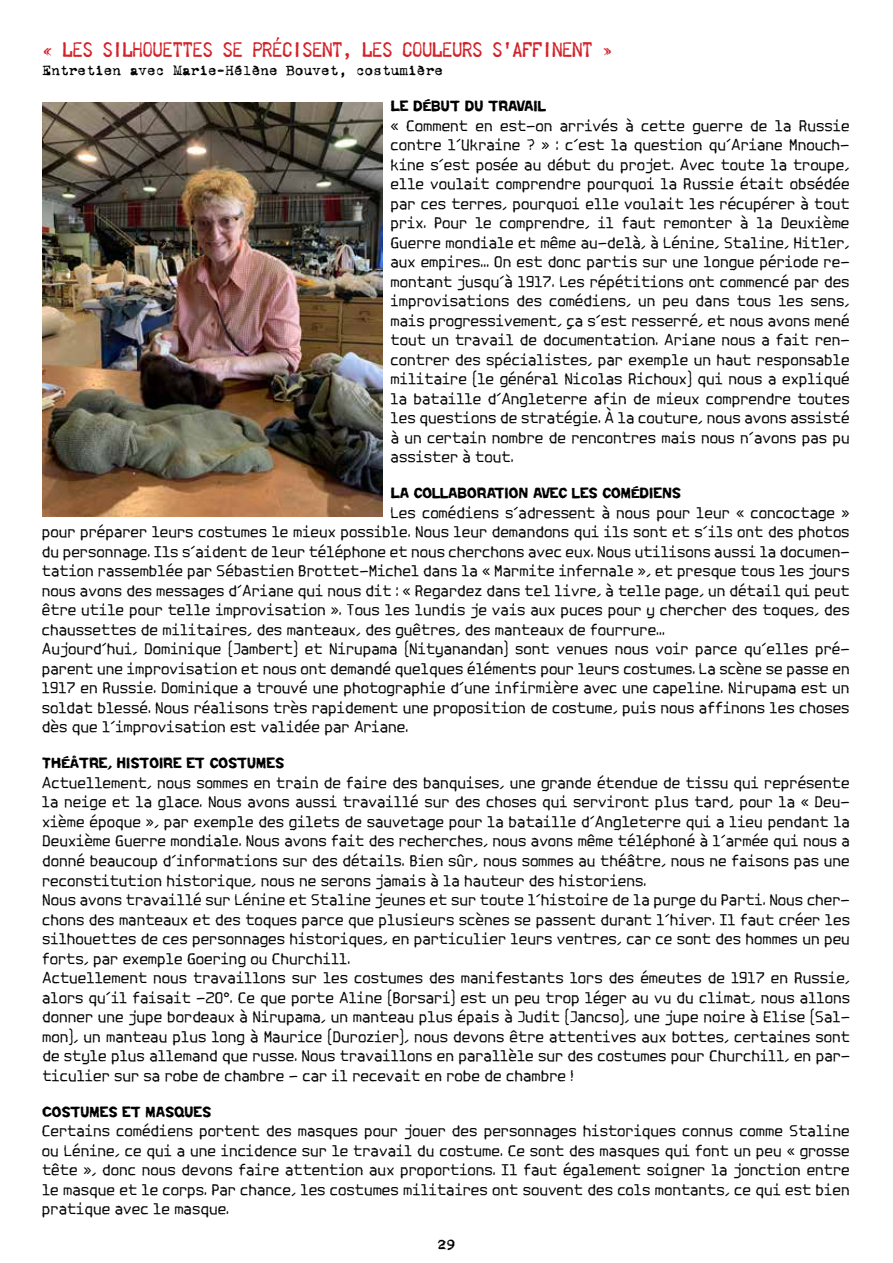
<style>
.page{position:relative;width:893px;height:1263px;background:#fff}
.page>*{position:absolute;margin:0;border:0;box-sizing:border-box;transform-origin:0 0}
.t1{font:18px "Telegraphem";letter-spacing:-.03em;color:#d2232a}
.t2{font:15px/19.5px "Spotlight Typewriter NC";letter-spacing:-.01em;color:#000;text-align:justify}
.t3{font:15px "VT Corona";letter-spacing:-.02em;color:#000}
.t4{font:13.5px "Repent";letter-spacing:-.02em;color:#000}
</style>
<div class="page">
<img style="left:43px;top:102px;width:340px;height:415px">
<p class="t1" style="left:43px;top:37px;width:571px">« LES SILHOUETTES SE PRÉCISENT, LES COULEURS S’AFFINENT »</p>
<p class="t3" style="left:43px;top:63px;width:402px">Entretien avec Marie-Hélène Bouvet, costumière</p>
<p class="t4" style="left:391px;top:99px;width:156px">LE DÉBUT DU TRAVAIL</p>
<p class="t2" style="left:391px;top:115px;width:461px">« Comment en est-on arrivés à cette guerre de la Russie contre l’Ukraine ? » : c’est la question qu’Ariane Mnouch&shy;kine s’est posée au début du projet. Avec toute la troupe, elle voulait comprendre pourquoi la Russie était obsédée par ces terres, pourquoi elle voulait les récupérer à tout prix. Pour le comprendre, il faut remonter à la Deuxième Guerre mondiale et même au-delà, à Lénine, Staline, Hitler, aux empires… On est donc partis sur une longue période re&shy;montant jusqu’à 1917. Les répétitions ont commencé par des improvisations des comédiens, un peu dans tous les sens, mais progressivement, ça s’est resserré, et nous avons mené tout un travail de documentation. Ariane nous a fait ren&shy;contrer des spécialistes, par exemple un haut responsable militaire (le général Nicolas Richoux) qui nous a expliqué la bataille d’Angleterre afin de mieux comprendre toutes les questions de stratégie. À la couture, nous avons assisté à un certain nombre de rencontres mais nous n’avons pas pu assister à tout.</p>
<p class="t4" style="left:391px;top:486px;width:291px">LA COLLABORATION AVEC LES COMÉDIENS</p>
<p class="t2" style="left:42px;top:502px;width:809px;text-align:left;text-indent:349px">Les comédiens s’adressent à nous pour leur « concoctage » pour préparer leurs costumes le mieux possible. Nous leur demandons qui ils sont et s’ils ont des photos du personnage. Ils s’aident de leur téléphone et nous cherchons avec eux. Nous utilisons aussi la documen&shy;tation rassemblée par Sébastien Brottet-Michel dans la « Marmite infernale », et presque tous les jours nous avons des messages d’Ariane qui nous dit : « Regardez dans tel livre, à telle page, un détail qui peut être utile pour telle improvisation ». Tous les lundis je vais aux puces pour y chercher des toques, des chaussettes de militaires, des manteaux, des guêtres, des manteaux de fourrure…<br>Aujourd’hui, Dominique (Jambert) et Nirupama (Nityanandan) sont venues nous voir parce qu’elles pré&shy;parent une improvisation et nous ont demandé quelques éléments pour leurs costumes. La scène se passe en 1917 en Russie. Dominique a trouvé une photographie d’une infirmière avec une capeline. Nirupama est un soldat blessé. Nous réalisons très rapidement une proposition de costume, puis nous affinons les choses dès que l’improvisation est validée par Ariane.</p>
<p class="t4" style="left:43px;top:756px;width:243px">THÉÂTRE, HISTOIRE ET COSTUMES</p>
<p class="t2" style="left:43px;top:772px;width:810px;text-align:left">Actuellement, nous sommes en train de faire des banquises, une grande étendue de tissu qui représente la neige et la glace. Nous avons aussi travaillé sur des choses qui serviront plus tard, pour la « Deu&shy;xième époque », par exemple des gilets de sauvetage pour la bataille d’Angleterre qui a lieu pendant la Deuxième Guerre mondiale. Nous avons fait des recherches, nous avons même téléphoné à l’armée qui nous a donné beaucoup d’informations sur des détails. Bien sûr, nous sommes au théâtre, nous ne faisons pas une reconstitution historique, nous ne serons jamais à la hauteur des historiens.<br>Nous avons travaillé sur Lénine et Staline jeunes et sur toute l’histoire de la purge du Parti. Nous cher&shy;chons des manteaux et des toques parce que plusieurs scènes se passent durant l’hiver. Il faut créer les silhouettes de ces personnages historiques, en particulier leurs ventres, car ce sont des hommes un peu forts, par exemple Goering ou Churchill.<br>Actuellement nous travaillons sur les costumes des manifestants lors des émeutes de 1917 en Russie, alors qu’il faisait -20˚. Ce que porte Aline (Borsari) est un peu trop léger au vu du climat, nous allons donner une jupe bordeaux à Nirupama, un manteau plus épais à Judit (Jancso), une jupe noire à Elise (Sal&shy;mon), un manteau plus long à Maurice (Durozier), nous devons être attentives aux bottes, certaines sont de style plus allemand que russe. Nous travaillons en parallèle sur des costumes pour Churchill, en par&shy;ticulier sur sa robe de chambre - car il recevait en robe de chambre !</p>
<p class="t4" style="left:43px;top:1104px;width:170px">COSTUMES ET MASQUES</p>
<p class="t2" style="left:43px;top:1120px;width:810px">Certains comédiens portent des masques pour jouer des personnages historiques connus comme Staline ou Lénine, ce qui a une incidence sur le travail du costume. Ce sont des masques qui font un peu « grosse tête », donc nous devons faire attention aux proportions. Il faut également soigner la jonction entre le masque et le corps. Par chance, les costumes militaires ont souvent des cols montants, ce qui est bien pratique avec le masque.</p>
<p class="t3" style="left:438px;top:1236px;width:19px">29</p>
</div>
